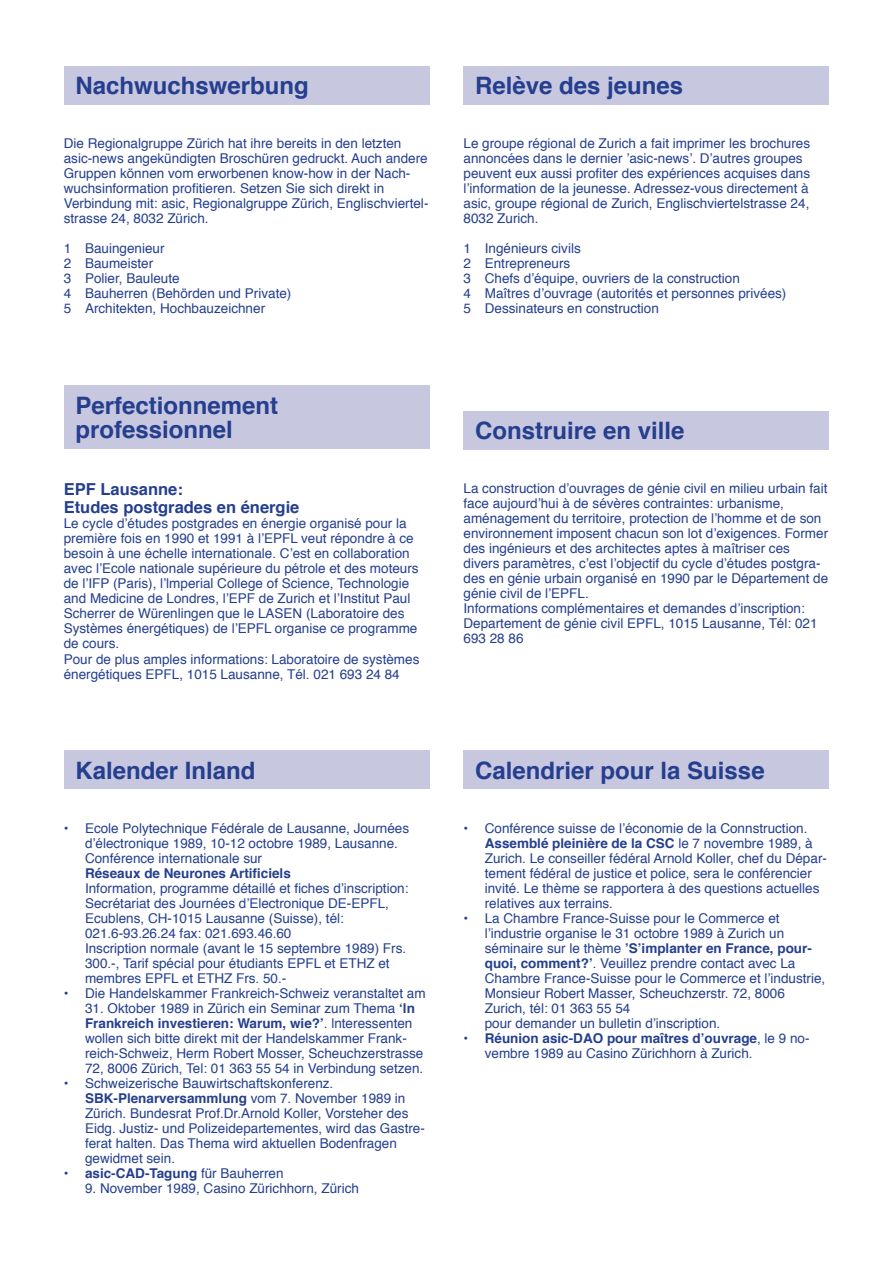
<style>
.page{position:relative;width:893px;height:1263px;background:#fff}
.page>*{position:absolute;margin:0;border:0;box-sizing:border-box;transform-origin:0 0}
.t1{font:700 24px/23.7px "Helvetica";color:#253f8e}
.t2{font:700 16.5px/18px "Helvetica";color:#253f8e}
.t3{font:13.5px/15px "Helvetica";color:#253f8e}
.t4{font:700 13.5px "Helvetica";color:#253f8e}
.s1{font-weight:700}
.s2{font-weight:400}
</style>
<div class="page">
<div style="left:64px;top:66px;width:365px;height:38px;background:#c7c7e0"></div>
<div style="left:64px;top:750px;width:365px;height:39px;background:#c7c7e0"></div>
<div style="left:463px;top:750px;width:366px;height:39px;background:#c7c7e0"></div>
<div style="left:64px;top:385px;width:365px;height:64px;background:#c7c7e0"></div>
<div style="left:463px;top:66px;width:366px;height:38px;background:#c7c7e0"></div>
<div style="left:463px;top:411px;width:366px;height:38px;background:#c7c7e0"></div>
<h1 class="t1" style="left:75px;top:74px;width:235px">Nachwuchswerbung</h1>
<p class="t3" style="left:64px;top:136px;width:366px">Die Regionalgruppe Zürich hat ihre bereits in den letzten asic-news angekündigten Broschüren gedruckt. Auch andere Gruppen können vom erworbenen know-how in der Nach&shy;wuchsinformation profitieren. Setzen Sie sich direkt in Verbindung mit: asic, Regionalgruppe Zürich, Englischviertel&shy;strasse 24, 8032 Zürich.</p>
<p class="t3" style="left:64px;top:241px;width:229px">1 Bauingenieur<br>2 Baumeister<br>3 Polier, Bauleute<br>4 Bauherren (Behörden und Private)<br>5 Architekten, Hochbauzeichner</p>
<h1 class="t1" style="left:75px;top:394px;width:204px">Perfectionnement professionnel</h1>
<p class="t2" style="left:64px;top:481px;width:237px">EPF Lausanne:<br>Etudes postgrades en énergie</p>
<p class="t3" style="left:64px;top:517px;width:357px">Le cycle d’études postgrades en énergie organisé pour la première fois en 1990 et 1991 à l’EPFL veut répondre à ce besoin à une échelle internationale. C’est en collaboration avec l’Ecole nationale supérieure du pétrole et des moteurs de l’IFP (Paris), l’lmperial College of Science, Technologie and Medicine de Londres, l’EPF de Zurich et l’Institut Paul Scherrer de Würenlingen que le LASEN (Laboratoire des Systèmes énergétiques) de l’EPFL organise ce programme de cours.<br>Pour de plus amples informations: Laboratoire de systèmes énergétiques EPFL, 1015 Lausanne, Tél. 021 693 24 84</p>
<h1 class="t1" style="left:475px;top:74px;width:210px">Relève des jeunes</h1>
<p class="t3" style="left:463px;top:136px;width:348px">Le groupe régional de Zurich a fait imprimer les brochures annoncées dans le dernier ’asic-news’. D’autres groupes peuvent eux aussi profiter des expériences acquises dans l’information de la jeunesse. Adressez-vous directement à asic, groupe régional de Zurich, Englischviertelstrasse 24, 8032 Zurich.</p>
<p class="t3" style="left:463px;top:241px;width:324px">1 Ingénieurs civils<br>2 Entrepreneurs<br>3 Chefs d’équipe, ouvriers de la construction<br>4 Maîtres d’ouvrage (autorités et personnes privées)<br>5 Dessinateurs en construction</p>
<h1 class="t1" style="left:475px;top:419px;width:211px">Construire en ville</h1>
<p class="t3" style="left:463px;top:482px;width:366px">La construction d’ouvrages de génie civil en milieu urbain fait face aujourd’hui à de sévères contraintes: urbanisme, aménagement du territoire, protection de l’homme et de son environnement imposent chacun son lot d’exigences. Former des ingénieurs et des architectes aptes à maîtriser ces divers paramètres, c’est l’objectif du cycle d’études postgra&shy;des en génie urbain organisé en 1990 par le Département de génie civil de l’EPFL.<br>Informations complémentaires et demandes d’inscription:<br>Departement de génie civil EPFL, 1015 Lausanne, Tél: 021<br>693 28 86</p>
<h1 class="t1" style="left:75px;top:758px;width:182px">Kalender Inland</h1>
<h1 class="t1" style="left:475px;top:758px;width:291px">Calendrier pour la Suisse</h1>
<p class="t3" style="left:85px;top:821px;width:326px;text-indent:-21px">• Ecole Polytechnique Fédérale de Lausanne, Journées d’électronique 1989, 10-12 octobre 1989, Lausanne.<br>Conférence internationale sur</p>
<p class="t4" style="left:85px;top:862px;width:207px">Réseaux de Neurones Artificiels</p>
<p class="t3" style="left:85px;top:881px;width:325px">Information, programme détaillé et fiches d’inscription:<br>Secrétariat des Journées d’Electronique DE-EPFL, Ecublens, CH-1015 Lausanne (Suisse), tél:<br>021.6-93.26.24 fax: 021.693.46.60<br>Inscription normale (avant le 15 septembre 1989) Frs.<br>300.-, Tarif spécial pour étudiants EPFL et ETHZ et membres EPFL et ETHZ Frs. 50.-</p>
<p class="t3" style="left:64px;top:986px;width:363px">• Die Handelskammer Frankreich-Schweiz veranstaltet am</p>
<p class="t3" style="left:85px;top:1001px;width:340px">31. Oktober 1989 in Zürich ein Seminar zum Thema <span class="s1">‘ln Frankreich investieren: Warum, wie?’</span>. lnteressenten wollen sich bitte direkt mit der Handelskammer Frank&shy;reich-Schweiz, Herm Robert Mosser, Scheuchzerstrasse 72, 8006 Zürich, Tel: 01 363 55 54 in Verbindung setzen.</p>
<p class="t3" style="left:85px;top:1076px;width:340px;text-indent:-21px">• Schweizerische Bauwirtschaftskonferenz.<br><span class="s1">SBK-Plenarversammlung</span> vom 7. November 1989 in Zürich. Bundesrat Prof.Dr.Arnold Koller, Vorsteher des Eidg. Justiz- und Polizeidepartementes, wird das Gastre&shy;ferat halten. Das Thema wird aktuellen Bodenfragen gewidmet sein.</p>
<p class="t4" style="left:64px;top:1162px;width:221px">• asic-CAD-Tagung <span class="s2">für Bauherren</span></p>
<p class="t3" style="left:85px;top:1181px;width:275px">9. November 1989, Casino Zürichhorn, Zürich</p>
<p class="t3" style="left:485px;top:821px;width:343px;text-indent:-21px">• Conférence suisse de l’économie de la Connstruction.<br><span class="s1">Assemblé pleinière de la CSC</span> le 7 novembre 1989, à Zurich. Le conseiller fédéral Arnold Koller, chef du Dépar&shy;tement fédéral de justice et police, sera le conférencier invité. Le thème se rapportera à des questions actuelles relatives aux terrains.</p>
<p class="t3" style="left:485px;top:911px;width:342px;text-indent:-21px">• La Chambre France-Suisse pour le Commerce et l’industrie organise le 31 octobre 1989 à Zurich un séminaire sur le thème <span class="s1">’S’implanter en France, pour&shy;quoi, comment?’</span>. Veuillez prendre contact avec La Chambre France-Suisse pour le Commerce et l’industrie, Monsieur Robert Masser, Scheuchzerstr. 72, 8006<br>Zurich, tél: 01 363 55 54<br>pour demander un bulletin d’inscription.</p>
<p class="t3" style="left:485px;top:1031px;width:326px;text-indent:-21px"><span class="s1">• Réunion asic-DAO pour maîtres d’ouvrage</span>, le 9 no&shy;vembre 1989 au Casino Zürichhorn à Zurich.</p>
</div>
